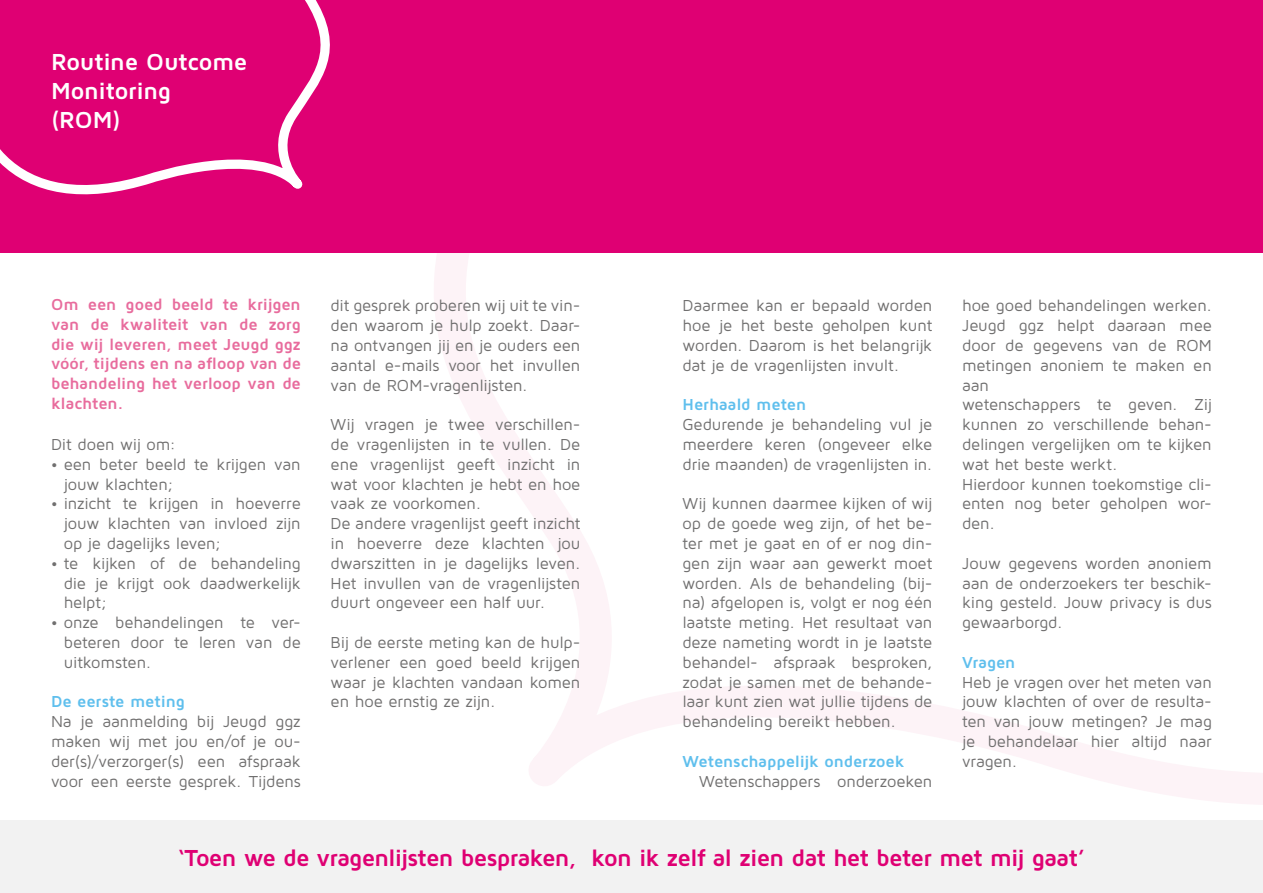
<style>
.page{position:relative;width:1263px;height:893px;background:#fff}
.page>*{position:absolute;margin:0;border:0;box-sizing:border-box;transform-origin:0 0}
.t1{font:700 24px "Maven Pro";letter-spacing:-.035em;color:#df0073}
.t2{font:700 24px/28.8px "Maven Pro";letter-spacing:-.01em;color:#fff}
.t3{font:16.5px/19.8px "Maven Pro";letter-spacing:-.01em;color:#706f6f;text-align:justify}
.t4{font:700 16.5px/19.8px "Maven Pro";letter-spacing:-.005em;color:#e86c9d;text-align:justify}
.t5{font:700 16.5px "Maven Pro";letter-spacing:-.005em;color:#5fbfed}
.s1{font-weight:700;font-size:15px}
</style>
<div class="page">
<svg style="left:386px;top:252px;width:877px;height:569px"></svg>
<div style="left:0;top:821px;width:1263px;height:72px;background:#f2f2f2"></div>
<div style="left:0;top:0;width:1263px;height:252px;background:#df0073"></div>
<svg style="left:0;top:0;width:330px;height:195px"></svg>
<h1 class="t2" style="left:51px;top:47px;width:198px">Routine Outcome<br>Monitoring<br>(ROM)</h1>
<p class="t4" style="left:51px;top:294px;width:251px">Om een goed beeld te krijgen van de kwaliteit van de zorg die wij leveren, meet Jeugd ggz vóór, tijdens en na afloop van de behandeling het verloop van de klachten.</p>
<p class="t3" style="left:51px;top:434px;width:127px">Dit doen wij om:</p>
<p class="t3" style="left:64px;top:454px;width:239px;text-indent:-13px"><span class="s1">•</span> een beter beeld te krijgen van jouw klachten;</p>
<p class="t3" style="left:64px;top:493px;width:239px;text-indent:-13px"><span class="s1">•</span> inzicht te krijgen in hoeverre jouw klachten van invloed zijn op je dagelijks leven;</p>
<p class="t3" style="left:64px;top:553px;width:239px;text-indent:-13px"><span class="s1">•</span> te kijken of de behandeling die je krijgt ook daadwerkelijk helpt;</p>
<p class="t3" style="left:64px;top:612px;width:239px;text-indent:-13px"><span class="s1">•</span> onze behandelingen te ver&shy;beteren door te leren van de uitkomsten.</p>
<p class="t5" style="left:51px;top:691px;width:135px">De eerste meting</p>
<p class="t3" style="left:51px;top:711px;width:251px">Na je aanmelding bij Jeugd ggz maken wij met jou en/of je ou&shy;der(s)/verzorger(s) een afspraak voor een eerste gesprek. Tijdens</p>
<p class="t3" style="left:331px;top:295px;width:251px">dit gesprek proberen wij uit te vin&shy;den waarom je hulp zoekt. Daar&shy;na ontvangen jij en je ouders een aantal e-mails voor het invullen van de ROM-vragenlijsten.</p>
<p class="t3" style="left:331px;top:414px;width:251px;text-align:left">Wij vragen je twee verschillen&shy;de vragenlijsten in te vullen. De ene vragenlijst geeft inzicht in wat voor klachten je hebt en hoe vaak ze voorkomen.<br>De andere vragenlijst geeft inzicht in hoeverre deze klachten jou dwarszitten in je dagelijks leven.<br>Het invullen van de vragenlijsten duurt ongeveer een half uur.</p>
<p class="t3" style="left:331px;top:632px;width:251px">Bij de eerste meting kan de hulp&shy;verlener een goed beeld krijgen waar je klachten vandaan komen en hoe ernstig ze zijn.</p>
<p class="t3" style="left:682px;top:295px;width:251px">Daarmee kan er bepaald worden hoe je het beste geholpen kunt worden. Daarom is het belangrijk dat je de vragenlijsten invult.</p>
<p class="t5" style="left:682px;top:394px;width:125px">Herhaald meten</p>
<p class="t3" style="left:682px;top:414px;width:251px">Gedurende je behandeling vul je meerdere keren (ongeveer elke drie maanden) de vragenlijsten in.</p>
<p class="t3" style="left:682px;top:493px;width:251px">Wij kunnen daarmee kijken of wij op de goede weg zijn, of het be&shy;ter met je gaat en of er nog din&shy;gen zijn waar aan gewerkt moet worden. Als de behandeling (bij&shy;na) afgelopen is, volgt er nog één laatste meting. Het resultaat van deze nameting wordt in je laatste behandel- afspraak besproken, zodat je samen met de behande&shy;laar kunt zien wat jullie tijdens de behandeling bereikt hebben.</p>
<p class="t5" style="left:682px;top:751px;width:224px">Wetenschappelijk onderzoek</p>
<p class="t3" style="left:699px;top:770px;width:235px">Wetenschappers onderzoeken</p>
<p class="t3" style="left:962px;top:295px;width:251px;text-align:left">hoe goed behandelingen werken.<br>Jeugd ggz helpt daaraan mee door de gegevens van de ROM metingen anoniem te maken en aan<br>wetenschappers te geven. Zij kunnen zo verschillende behan&shy;delingen vergelijken om te kijken wat het beste werkt.<br>Hierdoor kunnen toekomstige cli&shy;ënten nog beter geholpen wor&shy;den.</p>
<p class="t3" style="left:962px;top:553px;width:251px">Jouw gegevens worden anoniem aan de onderzoekers ter beschik&shy;king gesteld. Jouw privacy is dus gewaarborgd.</p>
<p class="t5" style="left:962px;top:652px;width:55px">Vragen</p>
<p class="t3" style="left:962px;top:671px;width:251px">Heb je vragen over het meten van jouw klachten of over de resulta&shy;ten van jouw metingen? Je mag je behandelaar hier altijd naar vragen.</p>
<h1 class="t1" style="left:178px;top:843px;width:908px">‘Toen we de vragenlijsten bespraken, kon ik zelf al zien dat het beter met mij gaat’</h1>
</div>
